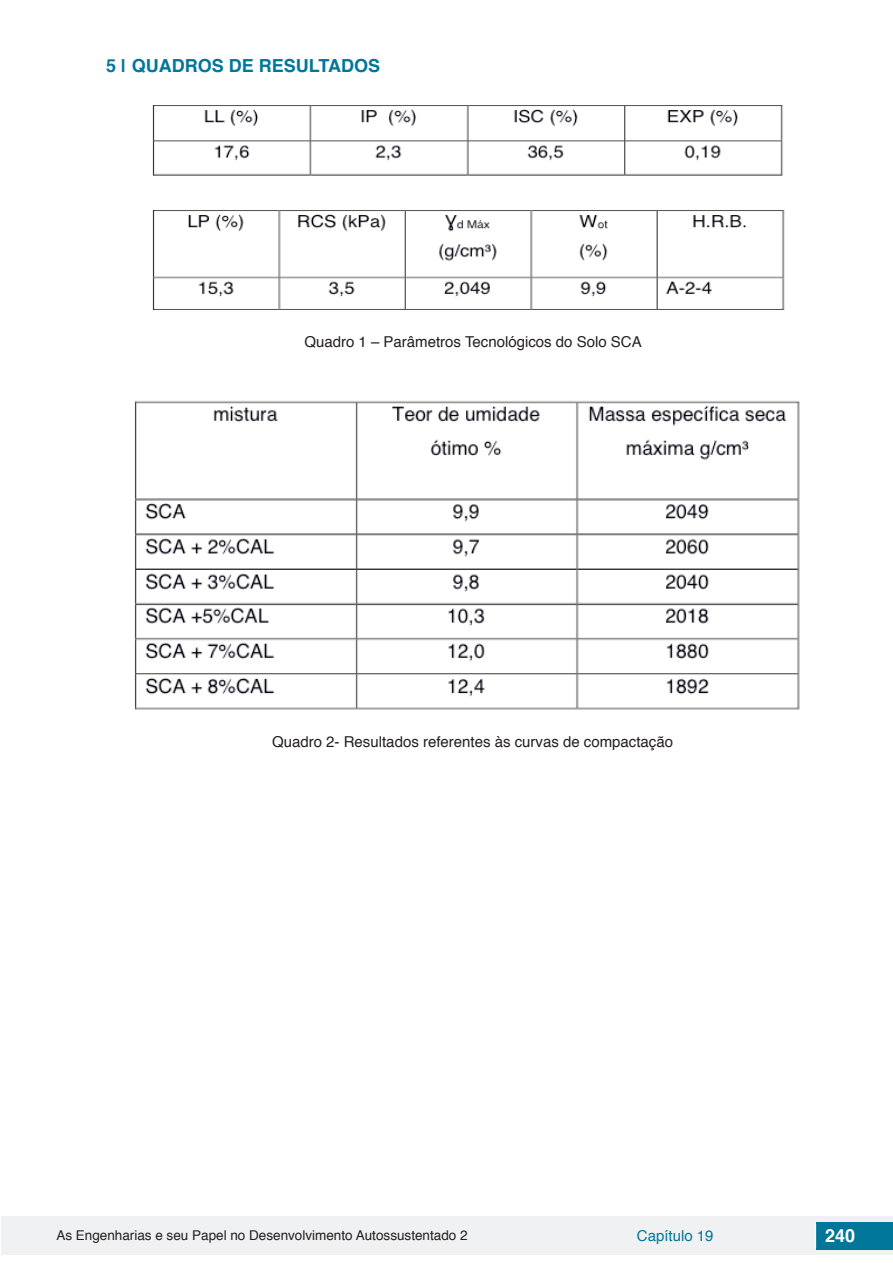
<style>
.page{position:relative;width:893px;height:1263px;background:#fff}
.page>*{position:absolute;margin:0;border:0;box-sizing:border-box;transform-origin:0 0}
.t1{font:700 18px "Helvetica";color:#007699}
.t2{font:700 18px "Helvetica";color:#fff}
.ref_tabelas{font:15px "Helvetica";color:#231f20}
.t3{font:15px "Helvetica";color:#007699}
.t4{font:13.5px "Helvetica";color:#231f20}
</style>
<div class="page">
<div style="left:1px;top:1216px;width:891px;height:38px;background:#f0f1f2"></div>
<div style="left:816px;top:1222px;width:77px;height:27px;background:#007699"></div>
<svg style="left:815px;top:1224px;width:1px;height:24px"></svg>
<img style="left:152px;top:105px;width:633px;height:205px">
<img style="left:134px;top:400px;width:666px;height:310px">
<p class="t1" style="left:106px;top:51px;width:275px">5 | QUADROS DE RESULTADOS</p>
<p class="ref_tabelas" style="left:304px;top:330px;width:339px">Quadro 1 – Parâmetros Tecnológicos do Solo SCA</p>
<p class="ref_tabelas" style="left:272px;top:730px;width:403px">Quadro 2- Resultados referentes às curvas de compactação</p>
<p class="t4" style="left:56px;top:1224px;width:413px">As Engenharias e seu Papel no Desenvolvimento Autossustentado 2</p>
<p class="t3" style="left:637px;top:1224px;width:78px">Capítulo 19</p>
<p class="t2" style="left:825px;top:1221px;width:32px">240</p>
</div>
